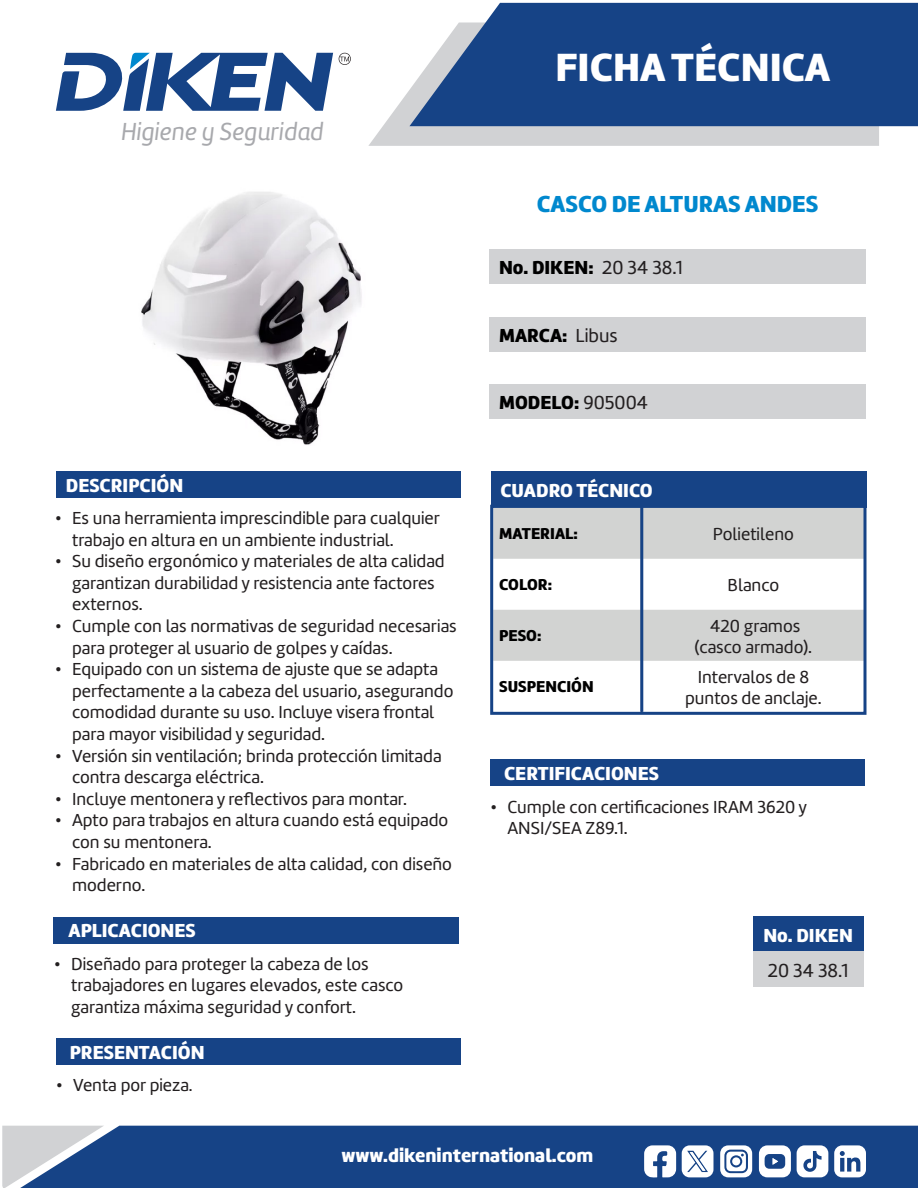
<style>
.page{position:relative;width:918px;height:1188px;background:#fff}
.page>*{position:absolute;margin:0;border:0;box-sizing:border-box;transform-origin:0 0}
.t1{font:40.8px "Amelia Basic Black";color:#fff}
.t2{font:25.5px "Amelia Basic Italic";color:#a8a9ad}
.t3{font:24px "Amelia Basic Black";color:#0088ce}
.t4{font:19.5px "Amelia Basic Black";color:#fff}
.t5{font:19.5px "Amelia Basic Black";color:#000}
.t6{font:19.5px "Amelia Basic";color:#231f20}
.t7{font:18px/21.6px "Amelia Basic";color:#231f20}
.t8{font:16.35px "Amelia Basic Black";color:#000}
.s1{font-size:17.25px}
.s2{font-family:"Amelia Basic";color:#231f20}
</style>
<div class="page">
<div style="left:104px;top:1126px;width:814px;height:62px;background:#164386"></div>
<svg style="left:2px;top:1126px;width:102px;height:62px;background:#96a6be"></svg>
<svg style="left:368px;top:91px;width:511px;height:55px;background:#d4d5d7"></svg>
<svg style="left:409px;top:3px;width:509px;height:123px;background:#29528f"></svg>
<svg style="left:56px;top:53px;width:277px;height:58px"></svg>
<svg style="left:339px;top:53px;width:12px;height:12px"></svg>
<svg style="left:682px;top:1145px;width:31px;height:32px"></svg>
<svg style="left:644px;top:1145px;width:32px;height:33px"></svg>
<svg style="left:720px;top:1145px;width:32px;height:32px"></svg>
<div style="left:732px;top:1157px;width:8px;height:8px;background:#fff;border-radius:50%"></div>
<svg style="left:759px;top:1145px;width:32px;height:32px"></svg>
<svg style="left:797px;top:1145px;width:69px;height:32px"></svg>
<div style="left:491px;top:471px;width:376px;height:37px;background:#164386"></div>
<div style="left:489px;top:249px;width:377px;height:34px;background:#d1d2d4"></div>
<div style="left:489px;top:317px;width:377px;height:34px;background:#d1d2d4"></div>
<div style="left:489px;top:385px;width:377px;height:34px;background:#d1d2d4"></div>
<div style="left:56px;top:471px;width:405px;height:27px;background:#164386"></div>
<div style="left:54px;top:917px;width:405px;height:26px;background:#164386"></div>
<div style="left:56px;top:1038px;width:405px;height:27px;background:#164386"></div>
<div style="left:753px;top:917px;width:110px;height:35px;background:#164386"></div>
<div style="left:753px;top:952px;width:110px;height:35px;background:#d1d2d4"></div>
<svg style="left:494px;top:509px;width:369px;height:152px;fill:#d2d3d2"></svg>
<div style="left:490px;top:505px;width:377px;height:210px;border:3px solid #164386"></div>
<hr style="left:640px;top:505px;width:3px;height:207px;background:#164386">
<div style="left:491px;top:760px;width:374px;height:26px;background:#164386"></div>
<img style="left:141px;top:192px;width:221px;height:253px">
<h2 class="t2" style="left:121px;top:117px;width:204px">Higiene y Seguridad</h2>
<p class="t4" style="left:66px;top:473px;width:119px">DESCRIPCIÓN</p>
<p class="t7" style="left:72px;top:507px;width:369px;text-indent:-17px">• Es una herramienta imprescindible para cualquier trabajo en altura en un ambiente industrial.</p>
<p class="t7" style="left:72px;top:551px;width:374px;text-indent:-17px">• Su diseño ergonómico y materiales de alta calidad garantizan durabilidad y resistencia ante factores externos.</p>
<p class="t7" style="left:72px;top:615px;width:386px;text-indent:-17px">• Cumple con las normativas de seguridad necesarias para proteger al usuario de golpes y caídas.</p>
<p class="t7" style="left:72px;top:659px;width:383px;text-indent:-17px">• Equipado con un sistema de ajuste que se adapta perfectamente a la cabeza del usuario, asegurando comodidad durante su uso. Incluye visera frontal para mayor visibilidad y seguridad.</p>
<p class="t7" style="left:72px;top:745px;width:371px;text-indent:-17px">• Versión sin ventilación; brinda protección limitada contra descarga eléctrica.</p>
<p class="t7" style="left:55px;top:788px;width:354px">• Incluye mentonera y reflectivos para montar.</p>
<p class="t7" style="left:72px;top:810px;width:378px;text-indent:-17px">• Apto para trabajos en altura cuando está equipado con su mentonera.</p>
<p class="t7" style="left:72px;top:853px;width:382px;text-indent:-17px">• Fabricado en materiales de alta calidad, con diseño moderno.</p>
<p class="t4" style="left:69px;top:919px;width:129px">APLICACIONES</p>
<p class="t7" style="left:71px;top:953px;width:334px;text-indent:-17px">• Diseñado para proteger la cabeza de los trabajadores en lugares elevados, este casco garantiza máxima seguridad y confort.</p>
<p class="t4" style="left:70px;top:1041px;width:136px">PRESENTACIÓN</p>
<p class="t7" style="left:56px;top:1075px;width:138px">• Venta por pieza<span class="s1">.</span></p>
<h1 class="t1" style="left:555px;top:42px;width:276px">FICHA TÉCNICA</h1>
<p class="t3" style="left:537px;top:189px;width:283px">CASCO DE ALTURAS ANDES</p>
<p class="t5" style="left:499px;top:255px;width:185px">No. DIKEN: <span class="s2">20 34 38.1</span></p>
<p class="t5" style="left:499px;top:323px;width:120px">MARCA: <span class="s2">Libus</span></p>
<p class="t5" style="left:499px;top:391px;width:150px">MODELO: <span class="s2">905004</span></p>
<p class="t4" style="left:500px;top:478px;width:154px">CUADRO TÉCNICO</p>
<p class="t8" style="left:499px;top:524px;width:80px">MATERIAL:</p>
<p class="t7" style="left:713px;top:523px;width:83px">Polietileno</p>
<p class="t8" style="left:499px;top:575px;width:54px">COLOR:</p>
<p class="t7" style="left:728px;top:574px;width:53px">Blanco</p>
<p class="t8" style="left:499px;top:626px;width:44px">PESO:</p>
<p class="t7" style="left:695px;top:615px;width:119px;line-height:21px;text-align:center">420 gramos (casco armado).</p>
<p class="t8" style="left:499px;top:677px;width:96px">SUSPENCIÓN</p>
<p class="t7" style="left:698px;top:666px;width:113px">Intervalos de 8</p>
<p class="t7" style="left:685px;top:687px;width:138px">puntos de anclaje.</p>
<p class="t4" style="left:504px;top:762px;width:157px">CERTIFICACIONES</p>
<p class="t7" style="left:507px;top:796px;width:301px;text-indent:-17px">• Cumple con certificaciones IRAM 3620 y<br>ANSI/SEA Z89.1.</p>
<p class="t4" style="left:763px;top:923px;width:91px">No. DIKEN</p>
<p class="t6" style="left:768px;top:959px;width:82px">20 34 38.1</p>
<p class="t4" style="left:342px;top:1144px;width:253px">www.dikeninternational.com</p>
</div>
